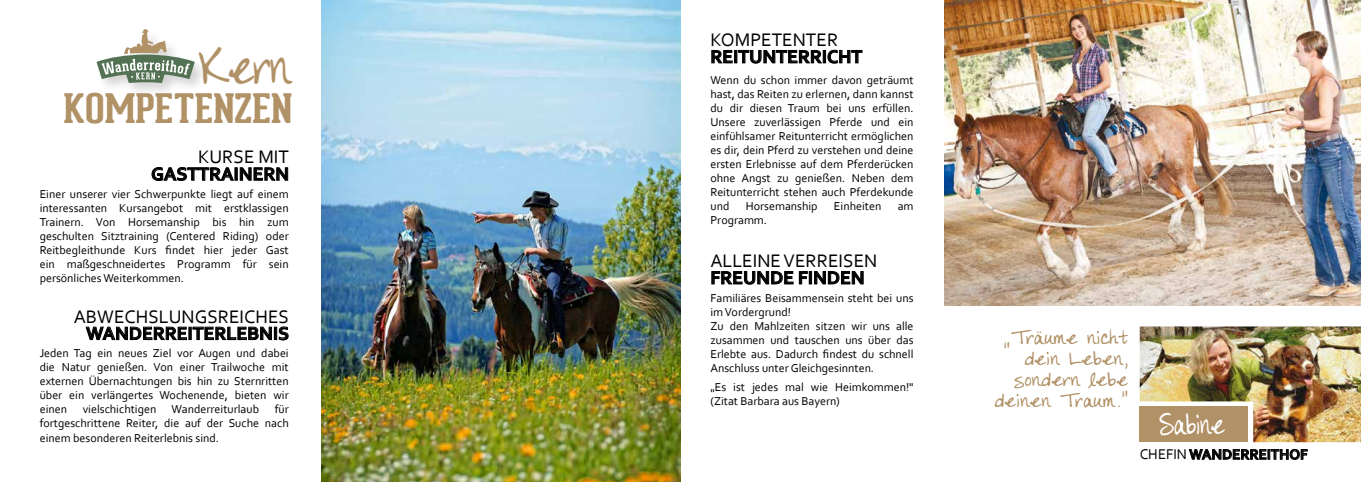
<style>
.page{position:relative;width:1361px;height:482px;background:#fff}
.page>*{position:absolute;margin:0;border:0;box-sizing:border-box;transform-origin:0 0}
.t1{font:45.7px "DJB Color Me Chic";color:#b19166;scale:.96 1}
.t2{font:700 39.7px "Geared Slab";color:#b19166;scale:1.16 1}
.t3{font:25.3px "DJB Color Me Chic";color:#fff;scale:.93 1}
.t4{font:700 19px "Corbel";color:#000}
.t5{font:19px "Corbel";color:#000}
.t6{font:17px/21px "DJB Color Me Chic";letter-spacing:.03em;color:#b19166;text-align:right;scale:1.14 1}
.t7{font:700 14.8px "Corbel";color:#000}
.t8{font:12px/14px "Corbel";color:#000;text-align:justify}
.s1{font-weight:400}
</style>
<div class="page">
<img style="left:321px;top:0;width:359px;height:482px">
<img style="left:1139px;top:326px;width:222px;height:116px">
<svg style="left:1189px;top:449px;width:118px;height:11px"></svg>
<img style="left:944px;top:0;width:417px;height:305px">
<svg style="left:711px;top:271px;width:82px;height:14px"></svg>
<svg style="left:799px;top:271px;width:64px;height:13px"></svg>
<svg style="left:711px;top:50px;width:151px;height:14px"></svg>
<svg style="left:152px;top:167px;width:136px;height:14px"></svg>
<svg style="left:86px;top:326px;width:202px;height:14px"></svg>
<div style="left:95px;top:27px;width:114px;height:71px;background:#000;opacity:.17"></div>
<svg style="left:96px;top:28px;width:99px;height:55px"></svg>
<h1 class="t1" style="left:199px;top:42px;width:97px">Kern</h1>
<h2 class="t2" style="left:63px;top:84px;width:199px">KOMPETENZEN</h2>
<h3 class="t5" style="left:198px;top:145px;width:93px">KURSE MIT</h3>
<h3 class="t4" style="left:151px;top:162px;width:139px">GASTTRAINERN</h3>
<p class="t8" style="left:40px;top:187px;width:251px">Einer unserer vier Schwerpunkte liegt auf einem interessanten Kursangebot mit erstklassigen Trainern. Von Horsemanship bis hin zum geschulten Sitztraining (Centered Riding) oder Reitbegleithunde Kurs findet hier jeder Gast ein maßgeschneidertes Programm für sein persönliches Weiterkommen.</p>
<h3 class="t5" style="left:710px;top:28px;width:129px">KOMPETENTER</h3>
<h3 class="t4" style="left:710px;top:45px;width:153px">REITUNTERRICHT</h3>
<p class="t8" style="left:710px;top:73px;width:205px">Wenn du schon immer davon geträumt hast, das Reiten zu erlernen, dann kannst du dir diesen Traum bei uns erfüllen.<br>Unsere zuverlässigen Pferde und ein einfühlsamer Reitunterricht ermöglichen es dir, dein Pferd zu verstehen und deine ersten Erlebnisse auf dem Pferderücken ohne Angst zu genießen. Neben dem Reitunterricht stehen auch Pferdekunde und</p>
<p class="t8" style="left:746px;top:199px;width:73px">Horsemanship</p>
<p class="t8" style="left:834px;top:199px;width:49px">Einheiten</p>
<p class="t8" style="left:897px;top:199px;width:17px">am</p>
<p class="t8" style="left:710px;top:213px;width:58px">Programm.</p>
<h3 class="t5" style="left:710px;top:249px;width:169px">ALLEINE VERREISEN</h3>
<h3 class="t4" style="left:710px;top:266px;width:156px">FREUNDE FINDEN</h3>
<p class="t8" style="left:710px;top:291px;width:205px;text-align:left">Familiäres Beisammensein steht bei uns im Vordergrund!<br>Zu den Mahlzeiten sitzen wir uns alle zusammen und tauschen uns über das Erlebte aus. Dadurch findest du schnell Anschluss unter Gleichgesinnten.</p>
<p class="t8" style="left:710px;top:386px;width:6px">"</p>
<h3 class="t5" style="left:74px;top:304px;width:217px">ABWECHSLUNGSREICHES</h3>
<h3 class="t4" style="left:86px;top:321px;width:205px">WANDERREITERLEBNIS</h3>
<h3 class="t6" style="left:995px;top:328px;width:118px">„Träume nicht dein Leben, sondern lebe deinen Traum."</h3>
<p class="t8" style="left:40px;top:346px;width:251px">Jeden Tag ein neues Ziel vor Augen und dabei die Natur genießen. Von einer Trailwoche mit externen Übernachtungen bis hin zu Sternritten über ein verlängertes Wochenende, bieten wir einen</p>
<p class="t8" style="left:710px;top:380px;width:204px;text-indent:4px">Es ist jedes mal wie Heimkommen!" (Zitat Barbara aus Bayern)</p>
<p class="t8" style="left:40px;top:402px;width:251px;text-indent:235px">für fortgeschrittene Reiter, die auf der Suche nach einem besonderen Reiterlebnis sind.</p>
<p class="t8" style="left:83px;top:402px;width:75px">vielschichtigen</p>
<p class="t8" style="left:171px;top:402px;width:89px">Wanderreiturlaub</p>
<h3 class="t3" style="left:1159px;top:411px;width:72px">Sabine</h3>
<p class="t7" style="left:1139px;top:445px;width:169px"><span class="s1">CHEFIN</span> WANDERREITHOF</p>
</div>
